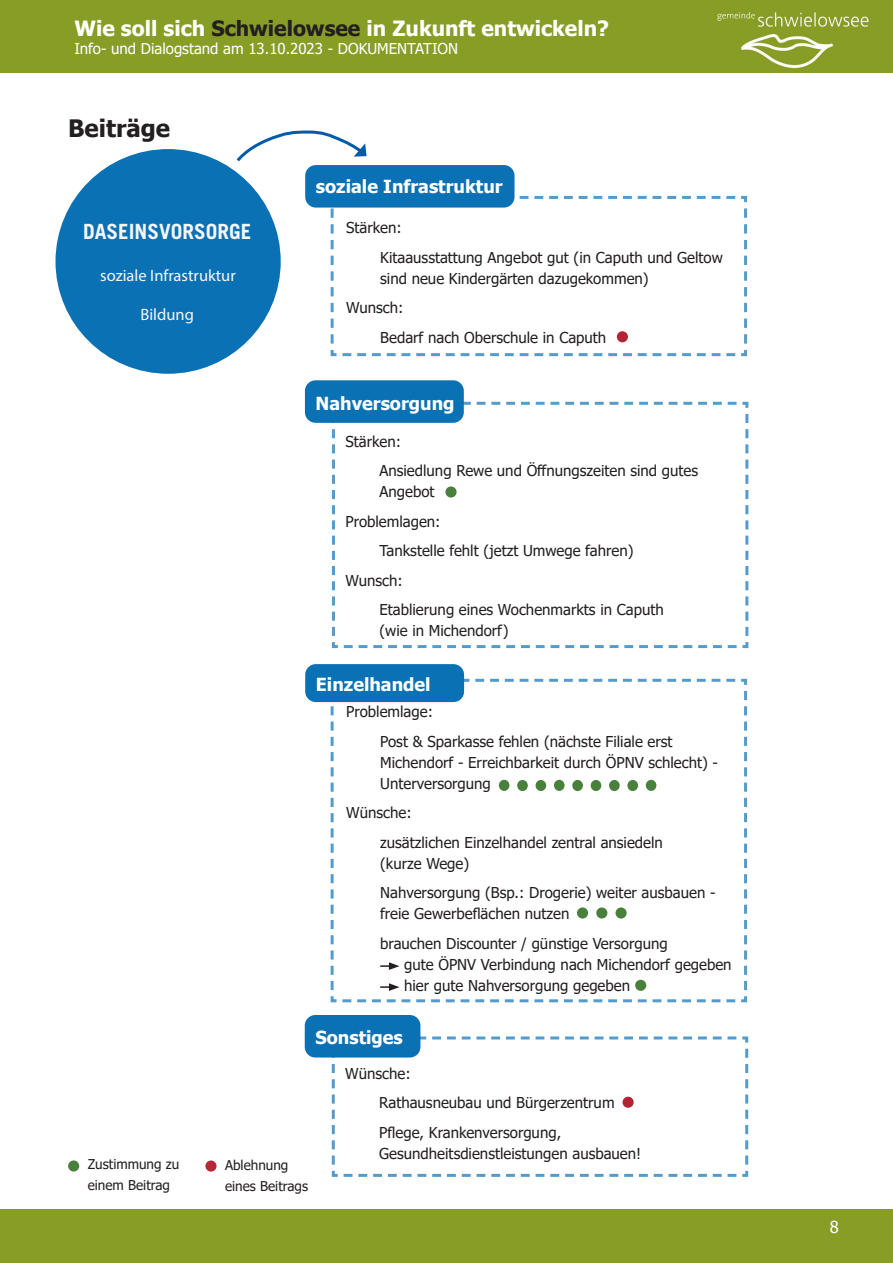
<style>
.page{position:relative;width:893px;height:1263px;background:#fff}
.page>*{position:absolute;margin:0;border:0;box-sizing:border-box;transform-origin:0 0}
.t1{font:700 24px "Tahoma";color:#231f20}
.t2{font:700 21px "Tahoma";color:#fff}
.t3{font:700 21px "Trade Gothic LT Std";color:#f7f7f8}
.t4{font:700 18px "Tahoma";color:#fff}
.t5{font:16.5px "Myriad Pro";color:#f7f7f8}
.t6{font:16.5px "Tahoma";color:#fff}
.t7{font:15px/21px "Tahoma";color:#231f20}
.t8{font:15px "Tahoma";color:#fff}
.t9{font:13.5px/21px "Tahoma";color:#231f20}
.s1{color:#231f20}
</style>
<div class="page">
<div style="left:0;top:0;width:893px;height:73px;background:#889d26"></div>
<div style="left:0;top:1209px;width:893px;height:54px;background:#889d26"></div>
<img style="left:717px;top:10px;width:153px;height:59px">
<svg style="left:330px;top:194px;width:418px;height:163px"></svg>
<div style="left:55px;top:148px;width:226px;height:226px;background:#0b71b5;border-radius:50%"></div>
<svg style="left:236px;top:130px;width:131px;height:32px"></svg>
<svg style="left:332px;top:401px;width:417px;height:248px"></svg>
<div style="left:305px;top:380px;width:159px;height:43px;background:#0b71b5;border-radius:11px"></div>
<svg style="left:445px;top:486px;width:12px;height:12px"></svg>
<div style="left:305px;top:165px;width:209px;height:43px;background:#0b71b5;border-radius:11px"></div>
<div style="left:617px;top:331px;width:11px;height:11px;background:#b22333;border-radius:50%"></div>
<svg style="left:329px;top:677px;width:419px;height:326px"></svg>
<svg style="left:380px;top:962px;width:19px;height:8px"></svg>
<svg style="left:380px;top:983px;width:19px;height:8px"></svg>
<div style="left:305px;top:664px;width:159px;height:38px;background:#0b71b5;border-radius:11px"></div>
<div style="left:577px;top:907px;width:11px;height:11px;background:#48803c;border-radius:50%"></div>
<div style="left:596px;top:907px;width:11px;height:11px;background:#48803c;border-radius:50%"></div>
<div style="left:615px;top:907px;width:12px;height:11px;background:#48803c;border-radius:50%"></div>
<div style="left:635px;top:980px;width:11px;height:11px;background:#48803c;border-radius:50%"></div>
<div style="left:517px;top:780px;width:11px;height:11px;background:#48803c;border-radius:50%"></div>
<div style="left:536px;top:780px;width:10px;height:11px;background:#48803c;border-radius:50%"></div>
<div style="left:554px;top:780px;width:11px;height:11px;background:#48803c;border-radius:50%"></div>
<div style="left:572px;top:780px;width:11px;height:11px;background:#48803c;border-radius:50%"></div>
<div style="left:591px;top:780px;width:10px;height:11px;background:#48803c;border-radius:50%"></div>
<div style="left:609px;top:780px;width:11px;height:11px;background:#48803c;border-radius:50%"></div>
<div style="left:627px;top:780px;width:11px;height:11px;background:#48803c;border-radius:50%"></div>
<div style="left:646px;top:780px;width:10px;height:11px;background:#48803c;border-radius:50%"></div>
<div style="left:499px;top:780px;width:10px;height:11px;background:#48803c;border-radius:50%"></div>
<svg style="left:330px;top:1035px;width:419px;height:142px"></svg>
<div style="left:305px;top:1015px;width:115px;height:42px;background:#0b71b5;border-radius:11px"></div>
<div style="left:622px;top:1097px;width:12px;height:11px;background:#b22333;border-radius:50%"></div>
<div style="left:68px;top:1160px;width:11px;height:11px;background:#48803c;border-radius:50%"></div>
<div style="left:205px;top:1160px;width:12px;height:11px;background:#b72837;border-radius:50%"></div>
<h2 class="t2" style="left:74px;top:14px;width:536px">Wie soll sich <span class="s1">Schwielowsee</span> in Zukunft entwickeln?</h2>
<p class="t8" style="left:74px;top:38px;width:385px">Info- und Dialogstand am 13.10.2023 - DOKUMENTATION</p>
<p class="t1" style="left:68px;top:111px;width:104px">Beiträge</p>
<p class="t3" style="left:83px;top:219px;width:170px">DASEINSVORSORGE</p>
<p class="t5" style="left:100px;top:265px;width:137px">soziale Infrastruktur</p>
<p class="t5" style="left:141px;top:305px;width:55px">Bildung</p>
<p class="t4" style="left:316px;top:174px;width:188px">soziale Infrastruktur</p>
<p class="t7" style="left:346px;top:218px;width:57px">Stärken:</p>
<p class="t7" style="left:380px;top:247px;width:344px">Kitaausstattung Angebot gut (in Caputh und Geltow sind neue Kindergärten dazugekommen)</p>
<p class="t7" style="left:346px;top:298px;width:59px">Wunsch:</p>
<p class="t7" style="left:380px;top:327px;width:228px">Bedarf nach Oberschule in Caputh</p>
<p class="t4" style="left:316px;top:390px;width:140px">Nahversorgung</p>
<p class="t7" style="left:345px;top:432px;width:57px">Stärken:</p>
<p class="t7" style="left:379px;top:461px;width:320px">Ansiedlung Rewe und Öffnungszeiten sind gutes<br>Angebot</p>
<p class="t7" style="left:345px;top:512px;width:97px">Problemlagen:</p>
<p class="t7" style="left:379px;top:541px;width:255px">Tankstelle fehlt (jetzt Umwege fahren)</p>
<p class="t7" style="left:345px;top:571px;width:59px">Wunsch:</p>
<p class="t7" style="left:379px;top:600px;width:286px">Etablierung eines Wochenmarkts in Caputh (wie in Michendorf)</p>
<p class="t4" style="left:316px;top:672px;width:116px">Einzelhandel</p>
<p class="t7" style="left:346px;top:702px;width:88px">Problemlage:</p>
<p class="t7" style="left:380px;top:732px;width:339px">Post &amp; Sparkasse fehlen (nächste Filiale erst<br>Michendorf - Erreichbarkeit durch ÖPNV schlecht) -<br>Unterversorgung</p>
<p class="t7" style="left:346px;top:803px;width:67px">Wünsche:</p>
<p class="t7" style="left:380px;top:833px;width:284px">zusätzlichen Einzelhandel zentral ansiedeln (kurze Wege)</p>
<p class="t7" style="left:380px;top:883px;width:337px">Nahversorgung (Bsp.: Drogerie) weiter ausbauen - freie Gewerbeflächen nutzen</p>
<p class="t7" style="left:404px;top:934px;width:329px;text-indent:-24px">brauchen Discounter / günstige Versorgung<br>gute ÖPNV Verbindung nach Michendorf gegeben hier gute Nahversorgung gegeben</p>
<p class="t9" style="left:88px;top:1154px;width:93px">Zustimmung zu einem Beitrag</p>
<p class="t9" style="left:225px;top:1155px;width:85px">Ablehnung eines Beitrags</p>
<p class="t4" style="left:315px;top:1025px;width:89px">Sonstiges</p>
<p class="t7" style="left:345px;top:1064px;width:67px">Wünsche:</p>
<p class="t7" style="left:379px;top:1093px;width:237px">Rathausneubau und Bürgerzentrum</p>
<p class="t7" style="left:379px;top:1123px;width:263px">Pflege, Krankenversorgung,<br>Gesundheitsdienstleistungen ausbauen!</p>
<p class="t6" style="left:830px;top:1215px;width:11px">8</p>
</div>
